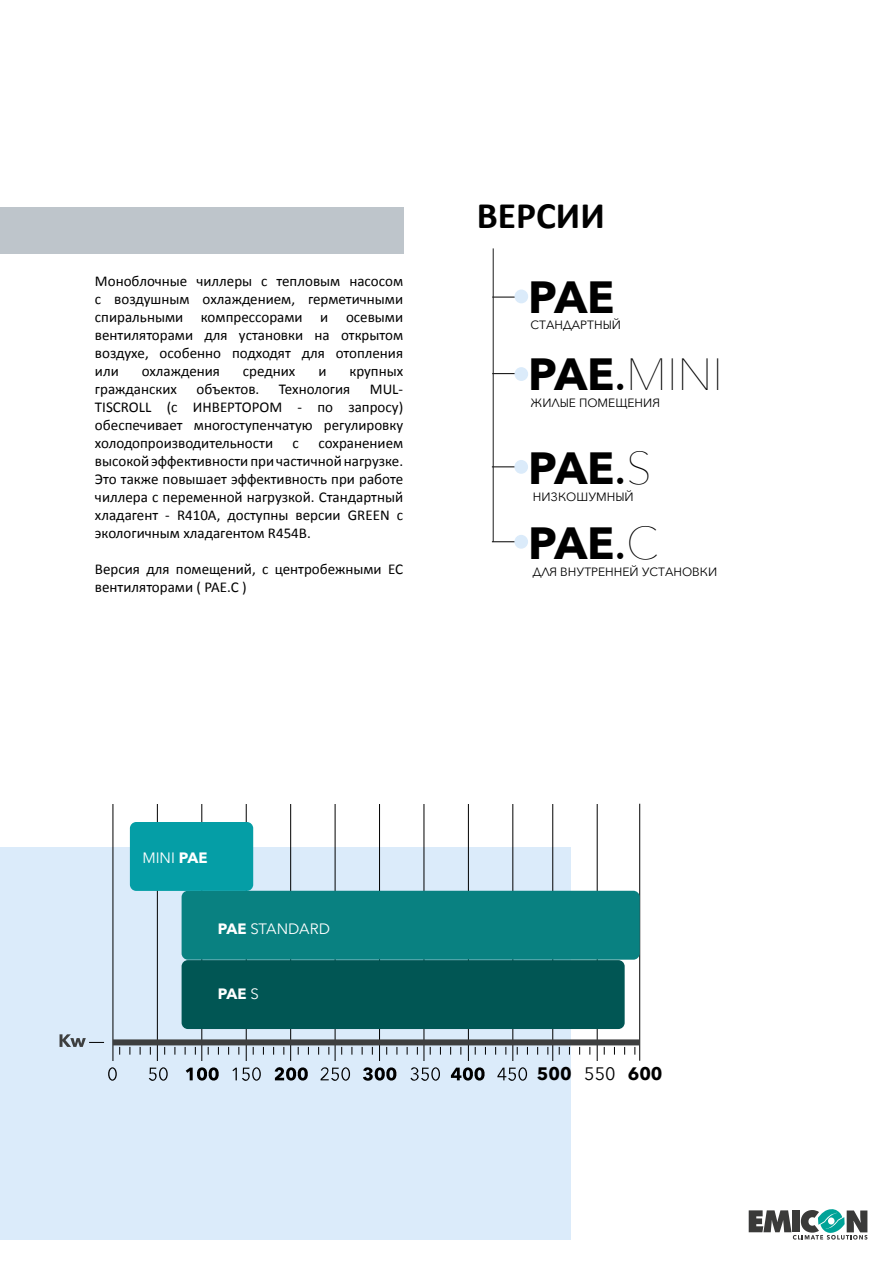
<style>
.page{position:relative;width:893px;height:1263px;background:#fff}
.page>*{position:absolute;margin:0;border:0;box-sizing:border-box;transform-origin:0 0}
.t1{font:700 45px/77.8px "Avenir Next";letter-spacing:-.03em;color:#000}
.t2{font:700 37.5px "Calibri";color:#000}
.t3{font:700 18px "Avenir Next";color:#000}
.t4{font:15px/18px "Calibri";color:#000;text-align:justify}
.t5{font:15px "Avenir Next";color:#fff}
.t6{font:700 15px "Avenir Next";color:#fff}
.t7{font:12px "Avenir Next";color:#000}
.s1{font-weight:500}
.s2{font-weight:200}
.s3{font-weight:700}
.s4{font-weight:400}
</style>
<div class="page">
<div style="left:0;top:847px;width:571px;height:392px;background:#dbebfa"></div>
<div style="left:0;top:207px;width:403px;height:47px;background:#bec5cb"></div>
<svg style="left:497px;top:1067px;width:31px;height:14px"></svg>
<svg style="left:451px;top:1067px;width:34px;height:14px"></svg>
<svg style="left:410px;top:1067px;width:30px;height:14px"></svg>
<svg style="left:363px;top:1067px;width:34px;height:14px"></svg>
<svg style="left:321px;top:1067px;width:30px;height:14px"></svg>
<svg style="left:275px;top:1067px;width:33px;height:14px"></svg>
<svg style="left:232px;top:1067px;width:29px;height:14px"></svg>
<svg style="left:186px;top:1067px;width:33px;height:14px"></svg>
<svg style="left:149px;top:1067px;width:19px;height:14px"></svg>
<svg style="left:108px;top:1067px;width:9px;height:14px"></svg>
<hr style="left:113px;top:804px;width:1px;height:257px;background:#000">
<hr style="left:157px;top:804px;width:1px;height:257px;background:#000">
<hr style="left:202px;top:804px;width:1px;height:257px;background:#000">
<hr style="left:246px;top:804px;width:1px;height:257px;background:#000">
<hr style="left:290px;top:804px;width:1px;height:257px;background:#000">
<hr style="left:335px;top:804px;width:1px;height:257px;background:#000">
<hr style="left:379px;top:804px;width:1px;height:257px;background:#000">
<hr style="left:424px;top:804px;width:1px;height:257px;background:#000">
<hr style="left:468px;top:804px;width:1px;height:257px;background:#000">
<hr style="left:513px;top:804px;width:1px;height:257px;background:#000">
<hr style="left:552px;top:804px;width:1px;height:257px;background:#000">
<hr style="left:597px;top:804px;width:1px;height:257px;background:#000">
<hr style="left:639px;top:804px;width:1px;height:257px;background:#000">
<svg style="left:60px;top:1034px;width:44px;height:13px"></svg>
<div style="left:113px;top:1039px;width:527px;height:6px;background:#3e3f3f"></div>
<div style="left:182px;top:891px;width:458px;height:69px;background:#098181;border-radius:6px"></div>
<div style="left:182px;top:960px;width:443px;height:69px;background:#015654;border-radius:6px"></div>
<div style="left:130px;top:822px;width:123px;height:69px;background:#059ea6;border-radius:6px"></div>
<hr style="left:492px;top:373px;width:30px;height:1px;background:#000">
<hr style="left:492px;top:466px;width:30px;height:1px;background:#000">
<hr style="left:492px;top:541px;width:30px;height:1px;background:#000">
<hr style="left:492px;top:297px;width:30px;height:1px;background:#000">
<div style="left:514px;top:290px;width:14px;height:13px;background:#dbebfa;border-radius:50%"></div>
<div style="left:514px;top:367px;width:14px;height:14px;background:#dbebfa;border-radius:50%"></div>
<div style="left:514px;top:460px;width:14px;height:14px;background:#dbebfa;border-radius:50%"></div>
<div style="left:514px;top:535px;width:14px;height:14px;background:#dbebfa;border-radius:50%"></div>
<hr style="left:493px;top:248px;width:1px;height:294px;background:#1c1c1c">
<svg style="left:749px;top:1209px;width:118px;height:30px"></svg>
<p class="t4" style="left:95px;top:272px;width:310px">Моноблочные чиллеры с тепловым насосом с воздушным охлаждением, герметичными спиральными компрессорами и осевыми вентиляторами для установки на открытом воздухе, особенно подходят для отопления или</p>
<p class="t4" style="left:142px;top:362px;width:80px">охлаждения</p>
<p class="t4" style="left:243px;top:362px;width:54px">средних</p>
<p class="t4" style="left:318px;top:362px;width:10px">и</p>
<p class="t4" style="left:349px;top:362px;width:55px">крупных</p>
<p class="t4" style="left:95px;top:380px;width:84px">гражданских</p>
<p class="t4" style="left:196px;top:380px;width:64px">объектов.</p>
<p class="t4" style="left:279px;top:380px;width:73px">Технология</p>
<p class="t4" style="left:95px;top:380px;width:310px;text-indent:275px">MUL-TISCROLL (с ИНВЕРТОРОМ - по запросу) обеспечивает многоступенчатую регулировку холодопроизводительности</p>
<p class="t4" style="left:95px;top:434px;width:310px;text-indent:223px">сохранением высокой эффективности при частичной нагрузке.<br>Это также повышает эффективность при работе чиллера с переменной нагрузкой. Стандартный хладагент - R410A, доступны версии GREEN с экологичным хладагентом R454B.</p>
<p class="t4" style="left:95px;top:560px;width:310px">Версия для помещений, с центробежными EC вентиляторами ( PAE.C )</p>
<p class="t4" style="left:293px;top:434px;width:8px">с</p>
<h2 class="t2" style="left:477px;top:189px;width:130px">ВЕРСИИ</h2>
<h1 class="t1" style="left:528px;top:257px;width:196px">PAE<br>PAE<span class="s1">.</span><span class="s2">MINI</span></h1>
<p class="t7" style="left:531px;top:315px;width:92px">СТАНДАРТНЫЙ</p>
<p class="t7" style="left:531px;top:393px;width:131px">ЖИЛЫЕ ПОМЕЩЕНИЯ</p>
<h1 class="t1" style="left:528px;top:430px;width:132px;line-height:74.8px">PAE<span class="s1">.</span><span class="s2">S<br></span>PAE<span class="s1">.</span><span class="s2">C</span></h1>
<p class="t7" style="left:533px;top:487px;width:103px">НИЗКОШУМНЫЙ</p>
<p class="t7" style="left:533px;top:562px;width:186px">ДЛЯ ВНУТРЕННЕЙ УСТАНОВКИ</p>
<p class="t5" style="left:142px;top:845px;width:67px">MINI <span class="s3">PAE</span></p>
<p class="t5" style="left:218px;top:916px;width:114px"><span class="s3">PAE</span> STANDARD</p>
<p class="t6" style="left:218px;top:981px;width:42px">PAE <span class="s4">S</span></p>
<p class="t3" style="left:537px;top:1058px;width:127px">500 <span class="s4">550</span> 600</p>
</div>
